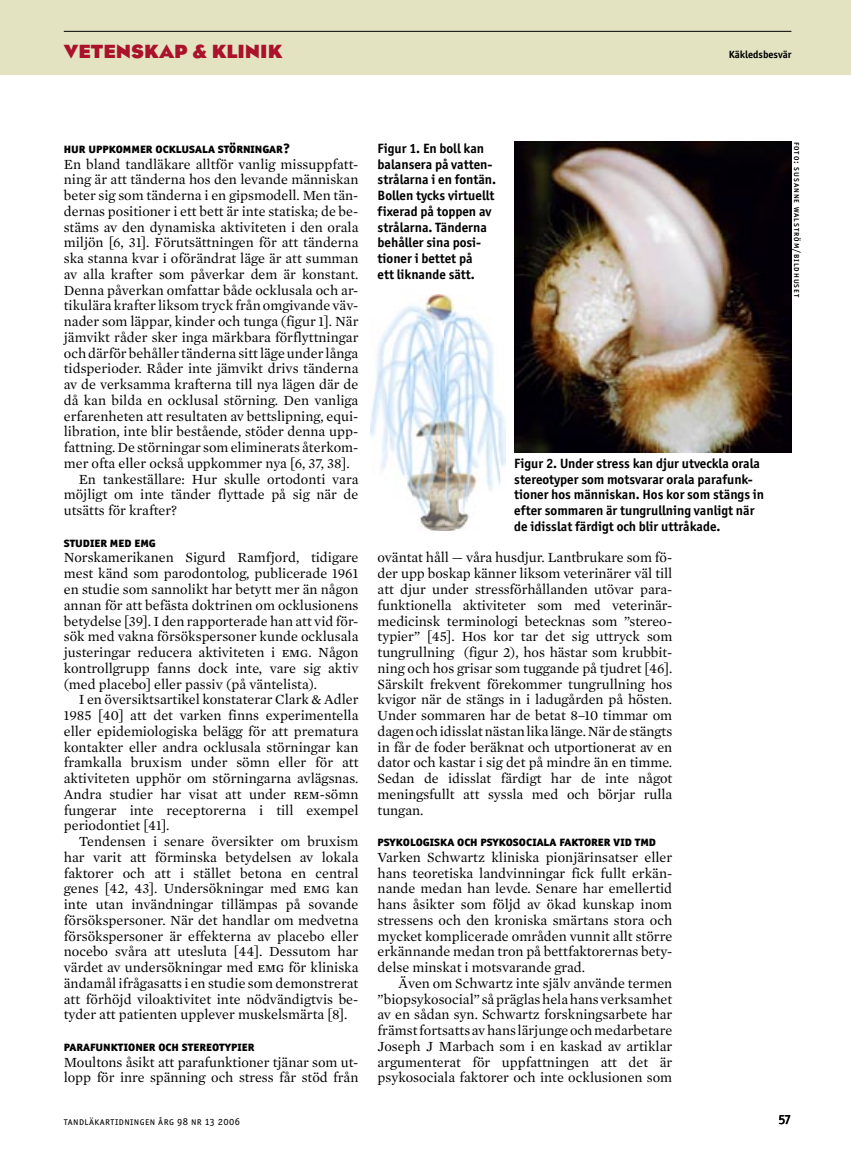
<style>
.page{position:relative;width:851px;height:1157px;background:#fff}
.page>*{position:absolute;margin:0;border:0;box-sizing:border-box;transform-origin:0 0}
.t1{font:700 19.5px "Eagle TLTOT";color:#a9122a}
.Brödtext_ME{font:14.25px/15.8px "Mercury TLT Text OT";letter-spacing:-.005em;color:#000;text-align:justify}
.Brödtext_in_ME{font:14.25px/15.8px "Mercury TLT Text OT";color:#000;text-align:justify}
.Bildtext{font:700 13.5px/15.8px "Officina Sans ITC Std";color:#000}
.Mellis_fet{font:800 13.5px "Officina Sans ITC Std";color:#000}
.t2{font:500 13.5px "Officina Sans ITC Std";color:#000}
.t3{font:10.5px "Officina Sans ITC Std";letter-spacing:.04em;color:#000}
.t4{font:700 10.5px "Officina Sans ITC Std";color:#000}
.Fotobyline{font:500 9px "Officina Sans ITC Std";letter-spacing:.1em;color:#000}
</style>
<div class="page">
<div style="left:0;top:0;width:850px;height:75px;background:#e3e3c2"></div>
<hr style="left:64px;top:31px;width:727px;height:1px;background:#000">
<img style="left:370px;top:295px;width:135px;height:236px">
<img style="left:514px;top:142px;width:277px;height:310px">
<h1 class="t1" style="left:64px;top:41px;width:220px">VETENSKAP &amp; KLINIK</h1>
<p class="t4" style="left:728px;top:48px;width:64px">Käkledsbesvär</p>
<p class="Mellis_fet" style="left:64px;top:140px;width:228px">HUR UPPKOMMER OCKLUSALA STÖRNINGAR?</p>
<p class="Brödtext_ME" style="left:64px;top:156px;width:296px">En bland tandläkare alltför vanlig missuppfatt&shy;ning är att tänderna hos den levande människan beter sig som tänderna i en gipsmodell. Men tän&shy;dernas positioner i ett bett är inte statiska; de be&shy;stäms av den dynamiska aktiviteten i den orala miljön [6, 31]. Förutsättningen för att tänderna ska stanna kvar i oförändrat läge är att summan av alla krafter som påverkar dem är konstant.<br>Denna påverkan omfattar både ocklusala och ar&shy;tikulära krafter liksom tryck från omgivande väv&shy;nader som läppar, kinder och tunga (figur 1]. När jämvikt råder sker inga märkbara förflyttningar och därför behåller tänderna sitt läge under långa tidsperioder. Råder inte jämvikt drivs tänderna av de verksamma krafterna till nya lägen där de då kan bilda en ocklusal störning. Den vanliga erfarenheten att resultaten av bettslipning, equi&shy;libration, inte blir bestående, stöder denna upp&shy;fattning. De störningar som eliminerats återkom&shy;mer ofta eller också uppkommer nya [6, 37, 38].</p>
<p class="Brödtext_in_ME" style="left:64px;top:471px;width:296px;text-indent:15px">En tankeställare: Hur skulle ortodonti vara möjligt om inte tänder flyttade på sig när de utsätts för krafter?</p>
<p class="Mellis_fet" style="left:64px;top:533px;width:93px">STUDIER MED EMG</p>
<p class="Brödtext_ME" style="left:64px;top:550px;width:296px">Norskamerikanen Sigurd Ramfjord, tidigare mest känd som parodontolog, publicerade 1961 en studie som sannolikt har betytt mer än någon annan för att befästa doktrinen om ocklusionens betydelse [39]. I den rapporterade han att vid för&shy;sök med vakna försökspersoner kunde ocklusala justeringar reducera aktiviteten i EMG. Någon kontrollgrupp fanns dock inte, vare sig aktiv (med placebo] eller passiv (på väntelista).</p>
<p class="Brödtext_in_ME" style="left:64px;top:691px;width:296px;text-indent:15px">I en översiktsartikel konstaterar Clark &amp; Adler 1985 [40] att det varken finns experimentella eller epidemiologiska belägg för att prematura kontakter eller andra ocklusala störningar kan framkalla bruxism under sömn eller för att aktiviteten upphör om störningarna avlägsnas.<br>Andra studier har visat att under REM-sömn fungerar inte receptorerna i till exempel periodontiet [41].</p>
<p class="Brödtext_in_ME" style="left:64px;top:833px;width:296px;text-indent:15px">Tendensen i senare översikter om bruxism har varit att förminska betydelsen av lokala faktorer och att i stället betona en central genes [42, 43]. Undersökningar med EMG kan inte utan invändningar tillämpas på sovande försökspersoner. När det handlar om medvetna försökspersoner är effekterna av placebo eller nocebo svåra att utesluta [44]. Dessutom har värdet av undersökningar med EMG för kliniska ändamål ifrågasatts i en studie som demonstrerat att förhöjd viloaktivitet inte nödvändigtvis be&shy;tyder att patienten upplever muskelsmärta [8].</p>
<p class="Mellis_fet" style="left:64px;top:1037px;width:192px">PARAFUNKTIONER OCH STEREOTYPIER</p>
<p class="Brödtext_ME" style="left:64px;top:1054px;width:296px">Moultons åsikt att parafunktioner tjänar som ut&shy;lopp för inre spänning och stress får stöd från</p>
<p class="t3" style="left:64px;top:1115px;width:178px">TANDLÄKARTIDNINGEN ÅRG 98 NR 13 2006</p>
<p class="Bildtext" style="left:377px;top:140px;width:120px">Figur 1. En boll kan balansera på vatten&shy;strålarna i en fontän.<br>Bollen tycks virtuellt fixerad på toppen av strålarna. Tänderna behåller sina posi&shy;tioner i bettet på<br>ett liknande sätt.</p>
<p class="Fotobyline" style="left:802px;top:142px;width:157px;rotate:90deg">FOTO: SUSANNE WALSTRÖM/BILDHUSET</p>
<p class="Bildtext" style="left:514px;top:455px;width:251px">Figur 2. Under stress kan djur utveckla orala stereotyper som motsvarar orala parafunk&shy;tioner hos människan. Hos kor som stängs in efter sommaren är tungrullning vanligt när de idisslat färdigt och blir uttråkade.</p>
<p class="Brödtext_ME" style="left:377px;top:550px;width:296px">oväntat håll — våra husdjur. Lantbrukare som fö&shy;der upp boskap känner liksom veterinärer väl till att djur under stressförhållanden utövar para&shy;funktionella aktiviteter som med veterinär&shy;medicinsk terminologi betecknas som ”stereo&shy;typier” [45]. Hos kor tar det sig uttryck som tungrullning (figur 2), hos hästar som krubbit&shy;ning och hos grisar som tuggande på tjudret [46].<br>Särskilt frekvent förekommer tungrullning hos kvigor när de stängs in i ladugården på hösten.<br>Under sommaren har de betat 8–10 timmar om dagen och idisslat nästan lika länge. När de stängts in får de foder beräknat och utportionerat av en dator och kastar i sig det på mindre än en timme.<br>Sedan de idisslat färdigt har de inte något meningsfullt att syssla med och börjar rulla tungan.</p>
<p class="Mellis_fet" style="left:377px;top:833px;width:280px">PSYKOLOGISKA OCH PSYKOSOCIALA FAKTORER VID TMD</p>
<p class="Brödtext_ME" style="left:377px;top:849px;width:296px">Varken Schwartz kliniska pionjärinsatser eller hans teoretiska landvinningar fick fullt erkän&shy;nande medan han levde. Senare har emellertid hans åsikter som följd av ökad kunskap inom stressens och den kroniska smärtans stora och mycket komplicerade områden vunnit allt större erkännande medan tron på bettfaktorernas bety&shy;delse minskat i motsvarande grad.</p>
<p class="Brödtext_in_ME" style="left:377px;top:975px;width:296px;text-indent:21px">Även om Schwartz inte själv använde termen ”biopsykosocial” så präglas hela hans verksamhet av en sådan syn. Schwartz forskningsarbete har främst fortsatts av hans lärjunge och medarbetare Joseph J Marbach som i en kaskad av artiklar argumenterat för uppfattningen att det är psykosociala faktorer och inte ocklusionen som</p>
<p class="t2" style="left:778px;top:1111px;width:14px">57</p>
</div>
